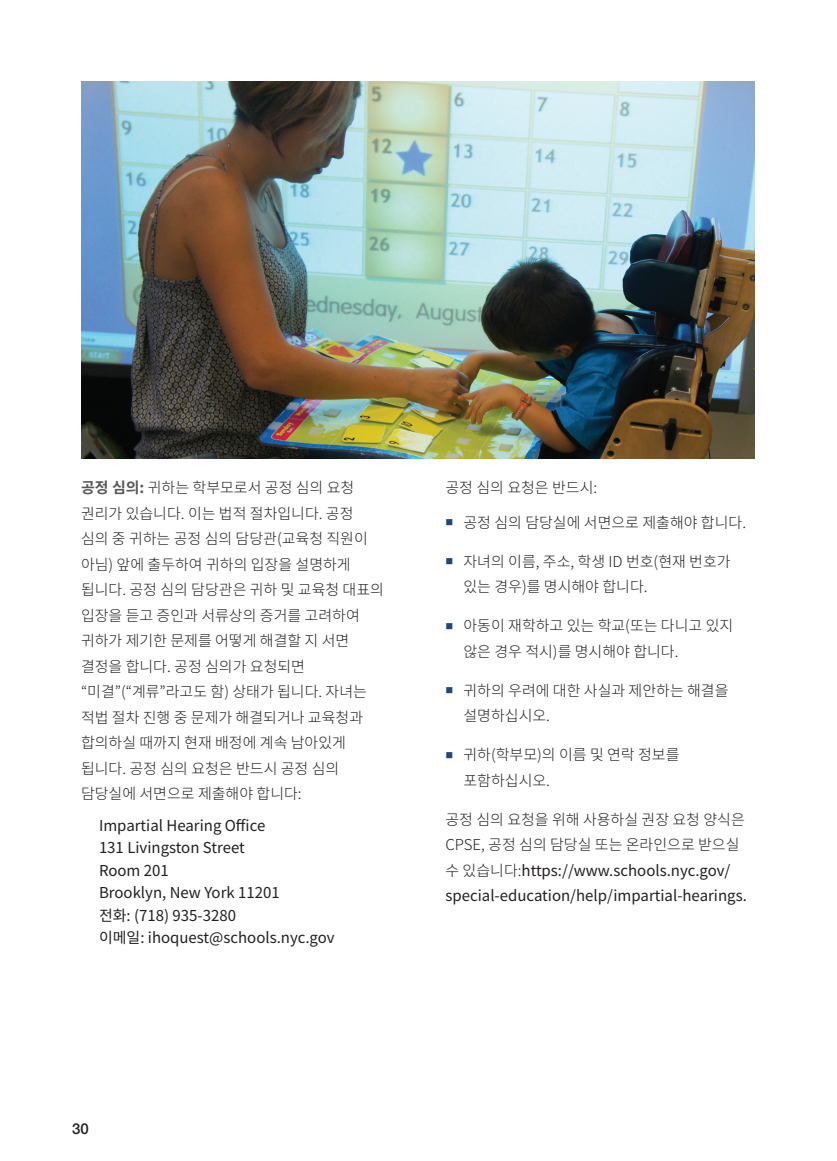
<style>
.page{position:relative;width:837px;height:1161px;background:#fff}
.page>*{position:absolute;margin:0;border:0;box-sizing:border-box;transform-origin:0 0}
.t1{font:300 15px/25.5px "Noto Sans CJ Kkr";color:#231f20}
.t2{font:15px/22.5px "Noto Sans CJ Kkr";color:#231f20}
.t3{font:500 15px "Helvetica Neue LT Std";color:#231f20}
.s1{font-weight:700;color:#57585a}
.s2{font-weight:300}
</style>
<div class="page">
<img style="left:82px;top:81px;width:673px;height:378px">
<p class="t1" style="left:81px;top:476px;width:304px"><span class="s1">공정 심의:</span> 귀하는 학부모로서 공정 심의 요청 권리가 있습니다. 이는 법적 절차입니다. 공정 심의 중 귀하는 공정 심의 담당관(교육청 직원이 아님) 앞에 출두하여 귀하의 입장을 설명하게 됩니다. 공정 심의 담당관은 귀하 및 교육청 대표의 입장을 듣고 증인과 서류상의 증거를 고려하여 귀하가 제기한 문제를 어떻게 해결할 지 서면 결정을 합니다. 공정 심의가 요청되면 “미결”(“계류”라고도 함) 상태가 됩니다. 자녀는 적법 절차 진행 중 문제가 해결되거나 교육청과 합의하실 때까지 현재 배정에 계속 남아있게 됩니다. 공정 심의 요청은 반드시 공정 심의 담당실에 서면으로 제출해야 합니다:</p>
<p class="t2" style="left:99px;top:815px;width:237px">Impartial Hearing Office<br>131 Livingston Street<br>Room 201<br>Brooklyn, New York 11201<br>전화: (718) 935-3280<br>이메일: ihoquest@schools.nyc.gov</p>
<p class="t1" style="left:446px;top:475px;width:153px">공정 심의 요청은 반드시:</p>
<p class="t1" style="left:464px;top:510px;width:284px">공정 심의 담당실에 서면으로 제출해야 합니다.</p>
<p class="t1" style="left:464px;top:549px;width:269px">자녀의 이름, 주소, 학생 ID 번호(현재 번호가 있는 경우)를 명시해야 합니다.</p>
<p class="t1" style="left:464px;top:614px;width:271px">아동이 재학하고 있는 학교(또는 다니고 있지 않은 경우 적시)를 명시해야 합니다.</p>
<p class="t1" style="left:464px;top:678px;width:267px">귀하의 우려에 대한 사실과 제안하는 해결을 설명하십시오.</p>
<p class="t1" style="left:464px;top:743px;width:217px">귀하(학부모)의 이름 및 연락 정보를 포함하십시오.</p>
<p class="t2" style="left:446px;top:807px;width:303px;line-height:25.5px"><span class="s2">공정 심의 요청을 위해 사용하실 권장 요청 양식은 CPSE, 공정 심의 담당실 또는 온라인으로 받으실 수 있습니다:</span>https://www.schools.nyc.gov/ special-education/help/impartial-hearings.</p>
<p class="t3" style="left:72px;top:1120px;width:18px">30</p>
</div>
